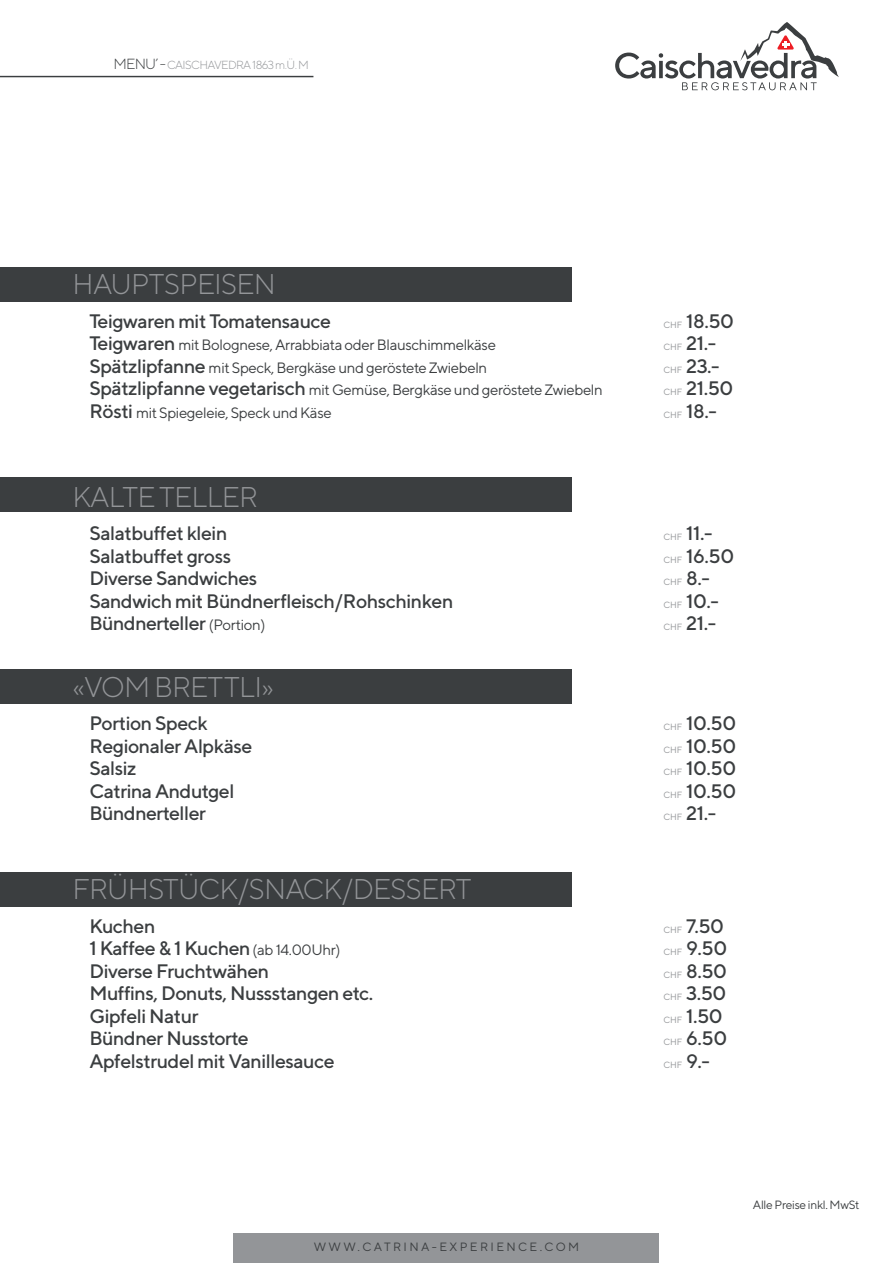
<style>
.page{position:relative;width:893px;height:1263px;background:#fff}
.page>*{position:absolute;margin:0;border:0;box-sizing:border-box;transform-origin:0 0}
.t1{font:300 28.5px "TT Norms";letter-spacing:-.025em;color:#939598}
.t2{font:500 19.5px "TT Norms";letter-spacing:-.025em;color:#3b3e40}
.t3{font:15px "TT Norms";letter-spacing:-.025em;color:#3b3e40}
.t4{font:12px "TT Norms";letter-spacing:.2em;color:#3b3e40}
.t5{font:12px "TT Norms";letter-spacing:-.025em;color:#3b3e40}
.t6{font:300 11.7px "TT Norms";letter-spacing:-.05em;color:#939598}
.t7{font:9px "TT Norms";color:#939598}
.s1{font-size:14.7px;color:#3b3e40}
.s2{font-weight:400;font-size:9px;color:#939598}
.s3{font-weight:500;font-size:19.5px}
.s4{font-weight:500;font-size:19.5px;color:#3b3e40}
.s5{font-weight:400;font-size:15px}
</style>
<div class="page">
<div style="left:0;top:267px;width:572px;height:34px;background:#3b3e40"></div>
<div style="left:0;top:670px;width:572px;height:34px;background:#3b3e40"></div>
<div style="left:0;top:873px;width:572px;height:34px;background:#3b3e40"></div>
<div style="left:0;top:477px;width:572px;height:34px;background:#3b3e40"></div>
<svg style="left:615px;top:22px;width:224px;height:68px"></svg>
<hr style="left:0;top:76px;width:313px;height:1px;background:#3b3e40">
<div style="left:234px;top:1233px;width:425px;height:30px;background:#939598"></div>
<p class="t6" style="left:113px;top:57px;width:197px"><span class="s1">MENU’ -</span> CAISCHAVEDRA 1863 m.Ü. M</p>
<h1 class="t1" style="left:72px;top:267px;width:205px">HAUPTSPEISEN</h1>
<p class="t2" style="left:89px;top:309px;width:243px">Teigwaren mit Tomatensauce</p>
<p class="t2" style="left:663px;top:309px;width:72px"><span class="s2">CHF</span> 18.50</p>
<p class="t3" style="left:89px;top:336px;width:408px"><span class="s3">Teigwaren</span> mit Bolognese, Arrabbiata oder Blauschimmelkäse</p>
<p class="t2" style="left:663px;top:331px;width:54px"><span class="s2">CHF</span> 21.-</p>
<p class="t3" style="left:89px;top:358px;width:399px"><span class="s3">Spätzlipfanne</span> mit Speck, Bergkäse und geröstete Zwiebeln</p>
<p class="t2" style="left:663px;top:354px;width:58px"><span class="s2">CHF</span> 23.-</p>
<p class="t3" style="left:89px;top:381px;width:515px"><span class="s3">Spätzlipfanne vegetarisch</span> mit Gemüse, Bergkäse und geröstete Zwiebeln</p>
<p class="t2" style="left:663px;top:376px;width:71px"><span class="s2">CHF</span> 21.50</p>
<p class="t3" style="left:89px;top:403px;width:244px"><span class="s3">Rösti</span> mit Spiegeleie, Speck und Käse</p>
<p class="t2" style="left:663px;top:399px;width:55px"><span class="s2">CHF</span> 18.-</p>
<h1 class="t1" style="left:72px;top:479px;width:187px">KALTE TELLER</h1>
<p class="t2" style="left:89px;top:521px;width:139px">Salatbuffet klein</p>
<p class="t2" style="left:663px;top:521px;width:51px"><span class="s2">CHF</span> 11.-</p>
<p class="t2" style="left:89px;top:544px;width:143px">Salatbuffet gross</p>
<p class="t2" style="left:663px;top:544px;width:72px"><span class="s2">CHF</span> 16.50</p>
<p class="t2" style="left:89px;top:566px;width:170px">Diverse Sandwiches</p>
<p class="t7" style="left:663px;top:576px;width:48px">CHF <span class="s4">8.-</span></p>
<p class="t2" style="left:89px;top:589px;width:365px">Sandwich mit Bündnerfleisch/Rohschinken</p>
<p class="t2" style="left:663px;top:589px;width:57px"><span class="s2">CHF</span> 10.-</p>
<p class="t2" style="left:89px;top:611px;width:178px">Bündnerteller <span class="s5">(Portion)</span></p>
<p class="t2" style="left:663px;top:611px;width:54px"><span class="s2">CHF</span> 21.-</p>
<h1 class="t1" style="left:72px;top:669px;width:203px">«VOM BRETTLI»</h1>
<p class="t2" style="left:89px;top:711px;width:120px">Portion Speck</p>
<p class="t2" style="left:663px;top:711px;width:74px"><span class="s2">CHF</span> 10.50</p>
<p class="t2" style="left:89px;top:734px;width:165px">Regionaler Alpkäse</p>
<p class="t2" style="left:663px;top:734px;width:74px"><span class="s2">CHF</span> 10.50</p>
<p class="t2" style="left:89px;top:756px;width:49px">Salsiz</p>
<p class="t2" style="left:663px;top:756px;width:74px"><span class="s2">CHF</span> 10.50</p>
<p class="t2" style="left:89px;top:779px;width:147px">Catrina Andutgel</p>
<p class="t2" style="left:663px;top:779px;width:74px"><span class="s2">CHF</span> 10.50</p>
<p class="t2" style="left:89px;top:801px;width:118px">Bündnerteller</p>
<p class="t2" style="left:663px;top:801px;width:54px"><span class="s2">CHF</span> 21.-</p>
<h1 class="t1" style="left:72px;top:872px;width:401px">FRÜHSTÜCK/SNACK/DESSERT</h1>
<p class="t2" style="left:89px;top:914px;width:67px">Kuchen</p>
<p class="t2" style="left:663px;top:914px;width:62px"><span class="s2">CHF</span> 7.50</p>
<p class="t2" style="left:89px;top:936px;width:253px">1 Kaffee &amp; 1 Kuchen <span class="s5">(ab 14.00Uhr)</span></p>
<p class="t2" style="left:663px;top:936px;width:65px"><span class="s2">CHF</span> 9.50</p>
<p class="t2" style="left:89px;top:959px;width:181px">Diverse Fruchtwähen</p>
<p class="t2" style="left:663px;top:959px;width:65px"><span class="s2">CHF</span> 8.50</p>
<p class="t2" style="left:89px;top:981px;width:285px">Muffins, Donuts, Nussstangen etc.</p>
<p class="t2" style="left:663px;top:981px;width:65px"><span class="s2">CHF</span> 3.50</p>
<p class="t2" style="left:89px;top:1004px;width:111px">Gipfeli Natur</p>
<p class="t2" style="left:663px;top:1004px;width:61px"><span class="s2">CHF</span> 1.50</p>
<p class="t2" style="left:89px;top:1026px;width:161px">Bündner Nusstorte</p>
<p class="t2" style="left:663px;top:1026px;width:65px"><span class="s2">CHF</span> 6.50</p>
<p class="t2" style="left:89px;top:1049px;width:247px">Apfelstrudel mit Vanillesauce</p>
<p class="t7" style="left:663px;top:1059px;width:48px">CHF <span class="s4">9.-</span></p>
<p class="t4" style="left:314px;top:1240px;width:267px">WWW.CATRINA-EXPERIENCE.COM</p>
<p class="t5" style="left:753px;top:1197px;width:108px">Alle Preise inkl. MwSt</p>
</div>
